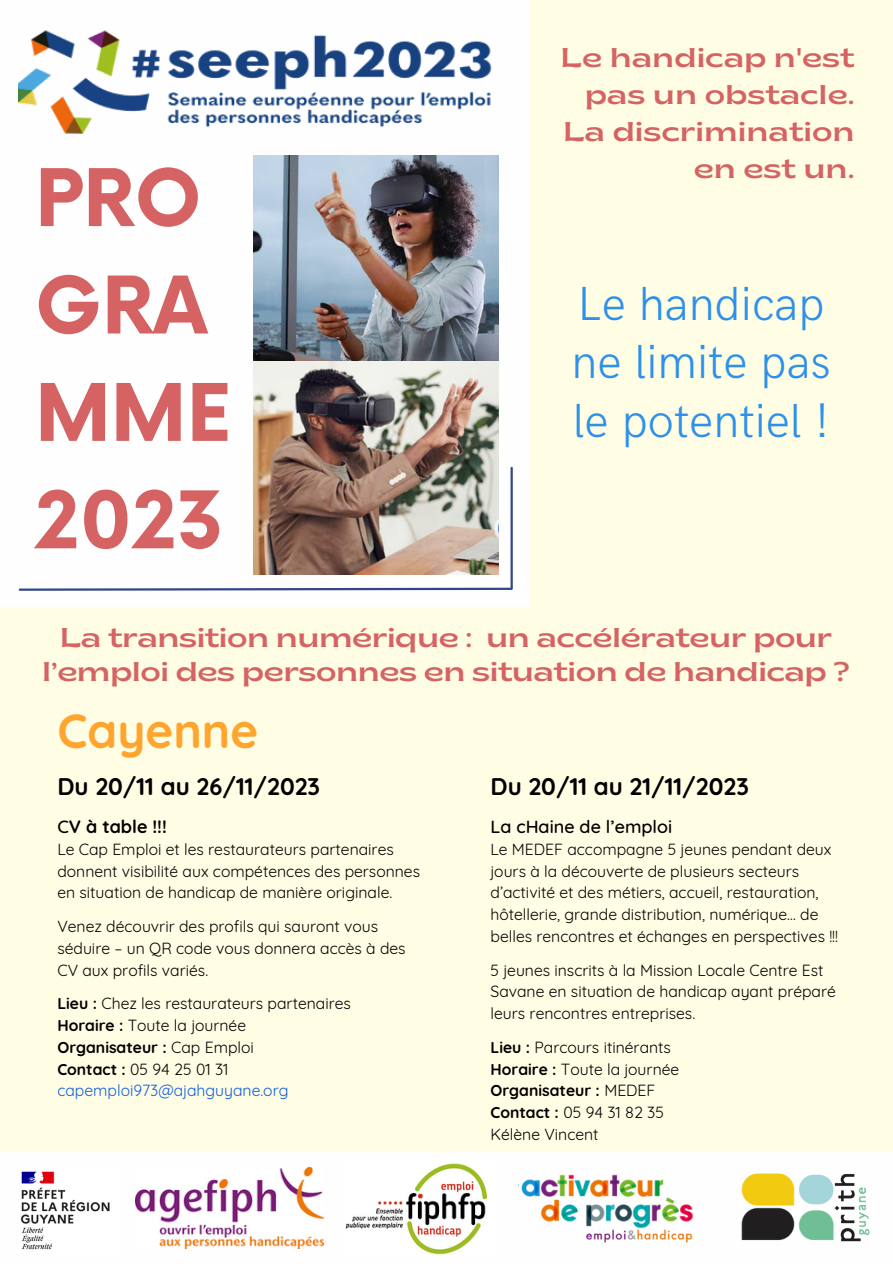
<style>
.page{position:relative;width:893px;height:1264px;background:#fff}
.page>*{position:absolute;margin:0;border:0;box-sizing:border-box;transform-origin:0 0}
.t1{font:700 77.25px "Now";color:#d56363}
.t2{font:300 48px/58.5px "HK Grotesk";color:#2d90eb}
.t3{font:700 48px "Quicksand";color:#ffa52d}
.t4{font:semi-expanded 27px/37px "Brice";letter-spacing:-.015em;color:#d56363;text-align:right}
.t5{font:700 24px "Quicksand";color:#000}
.t6{font:500 18px "Quicksand";color:#000}
.t7{font:700 18px "Quicksand";color:#000}
.t8{font:15.75px/21.8px "Quicksand";color:#000}
.t9{font:700 15.75px "Quicksand";color:#000}
.t10{font:15.75px "Quicksand";color:#0e5ee4}
.s1{font-weight:500}
.s2{font-weight:700}
.s3{font-weight:400}
</style>
<div class="page">
<div style="left:0;top:0;width:892px;height:1262px;background:#fffde3"></div>
<div style="left:0;top:0;width:529px;height:606px;background:#fefefe"></div>
<svg style="left:18px;top:586px;width:495px;height:5px"></svg>
<hr style="left:510px;top:468px;width:2px;height:120px;background:#324789">
<img style="left:253px;top:155px;width:245px;height:207px">
<img style="left:253px;top:362px;width:245px;height:212px">
<img style="left:19px;top:30px;width:473px;height:104px">
<div style="left:0;top:1152px;width:892px;height:110px;background:#fefefe"></div>
<img style="left:345px;top:1163px;width:142px;height:92px">
<img style="left:741px;top:1173px;width:93px;height:68px">
<img style="left:834px;top:1174px;width:35px;height:68px">
<img style="left:518px;top:1174px;width:176px;height:68px">
<img style="left:136px;top:1167px;width:187px;height:81px">
<img style="left:20px;top:1171px;width:90px;height:79px">
<p class="t1" style="left:35px;top:156px;width:168px">PRO</p>
<p class="t1" style="left:35px;top:264px;width:173px">GRA</p>
<p class="t1" style="left:35px;top:371px;width:198px">MME</p>
<p class="t1" style="left:35px;top:479px;width:190px">2023</p>
<p class="t4" style="left:560px;top:41px;width:295px">Le handicap n'est pas un obstacle.<br>La discrimination en est un.</p>
<p class="t2" style="left:571px;top:276px;width:261px">Le handicap ne limite pas le potentiel !</p>
<p class="t4" style="left:42px;top:623px;width:809px;line-height:33.8px;text-align:center">La transition numérique : un accélérateur pour l’emploi des personnes en situation de handicap ?</p>
<p class="t3" style="left:57px;top:700px;width:202px">Cayenne</p>
<p class="t5" style="left:57px;top:771px;width:264px">Du 20/11 au 26/11/2023</p>
<p class="t7" style="left:57px;top:815px;width:111px"><span class="s1">C</span>V à table !!!</p>
<p class="t8" style="left:57px;top:838px;width:364px">Le Cap Emploi et les restaurateurs partenaires donnent visibilité aux compétences des personnes en situation de handicap de manière originale.</p>
<p class="t8" style="left:57px;top:915px;width:350px">Venez découvrir des profils qui sauront vous séduire – un QR code vous donnera accès à des<br>CV aux profils variés.</p>
<p class="t8" style="left:57px;top:992px;width:295px"><span class="s2">Lieu :</span> Chez les restaurateurs partenaires</p>
<p class="t8" style="left:57px;top:1014px;width:190px"><span class="s2">Horaire :</span> Toute la journée</p>
<p class="t9" style="left:57px;top:1037px;width:198px">Organisateur : <span class="s3">Cap Emploi</span></p>
<p class="t8" style="left:57px;top:1057px;width:173px"><span class="s2">Contact :</span> 05 94 25 01 31</p>
<p class="t10" style="left:57px;top:1080px;width:232px">capemploi973@ajahguyane.org</p>
<p class="t5" style="left:490px;top:771px;width:260px">Du 20/11 au 21/11/2023</p>
<p class="t6" style="left:490px;top:815px;width:183px">La cHaine de l’emploi</p>
<p class="t8" style="left:490px;top:838px;width:349px">Le MEDEF accompagne 5 jeunes pendant deux jours à la découverte de plusieurs secteurs d’activité et des métiers, accueil, restauration, hôtellerie, grande distribution, numérique… de belles rencontres et échanges en perspectives !!!</p>
<p class="t8" style="left:490px;top:958px;width:347px">5 jeunes inscrits à la Mission Locale Centre Est<br>Savane en situation de handicap ayant préparé leurs rencontres entreprises.</p>
<p class="t8" style="left:490px;top:1036px;width:182px"><span class="s2">Lieu :</span> Parcours itinérants</p>
<p class="t8" style="left:490px;top:1057px;width:190px"><span class="s2">Horaire :</span> Toute la journée</p>
<p class="t9" style="left:490px;top:1080px;width:166px">Organisateur : <span class="s3">MEDEF</span></p>
<p class="t8" style="left:490px;top:1101px;width:175px"><span class="s2">Contact :</span> 05 94 31 82 35</p>
<p class="t8" style="left:490px;top:1122px;width:110px">Kélène Vincent</p>
</div>
